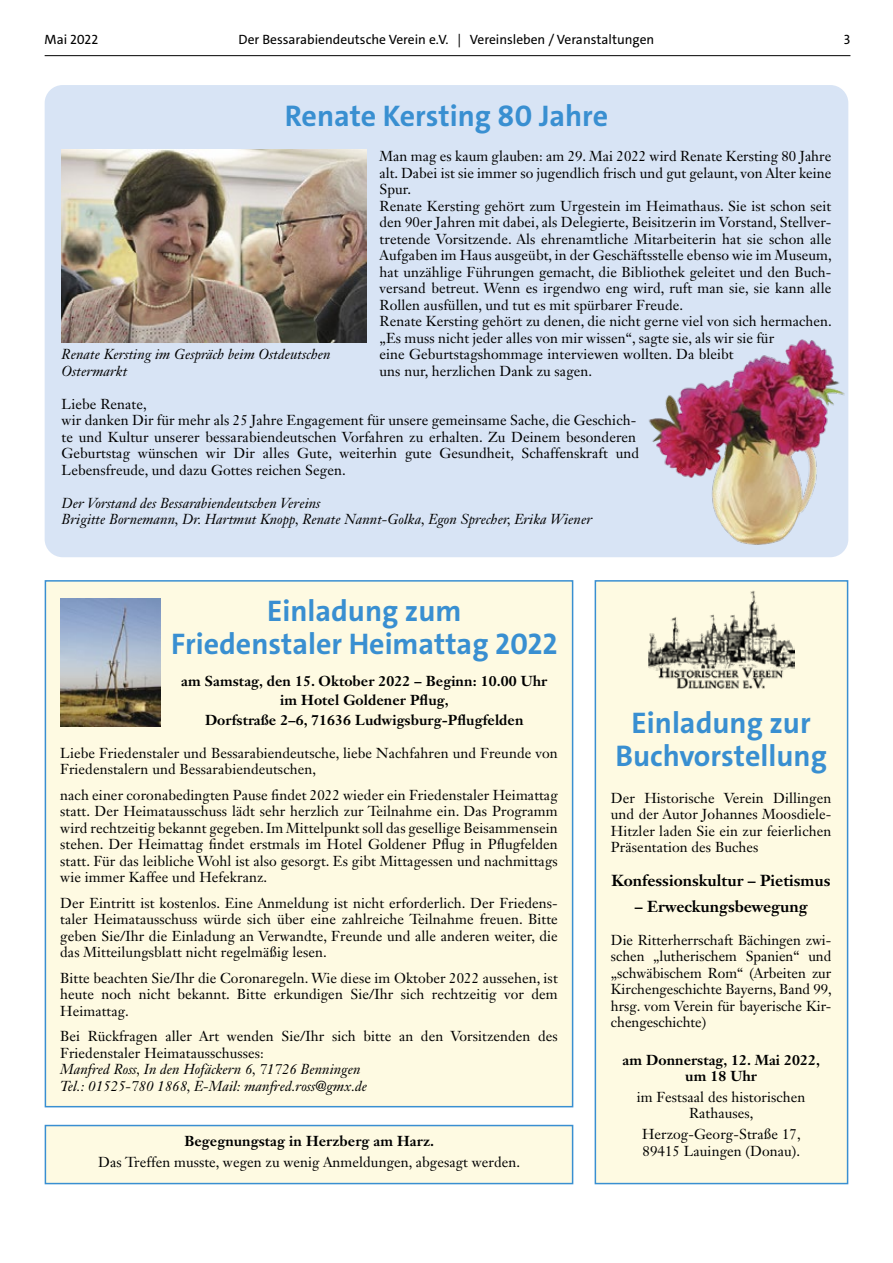
<style>
.page{position:relative;width:893px;height:1263px;background:#fff}
.page>*{position:absolute;margin:0;border:0;box-sizing:border-box;transform-origin:0 0}
.t1{font:700 30px/33px "The Sans";color:#398fd1;text-align:center}
.t2{font:700 15.75px "Janson Text LT Std";color:#000}
.t3{font:14.25px/16.5px "Janson Text LT Std";letter-spacing:.005em;color:#000}
.t4{font:italic 14.25px/16.5px "Janson Text LT Std";letter-spacing:.005em;color:#000}
.t5{font:700 14.25px/19.5px "Janson Text LT Std";letter-spacing:.005em;color:#000;text-align:center}
.t6{font:13.5px "The Sans";color:#000}
</style>
<div class="page">
<hr style="left:45px;top:55px;width:805px;height:1px;background:#000">
<div style="left:45px;top:85px;width:803px;height:472px;background:#d8e4f5;border-radius:18px"></div>
<img style="left:62px;top:150px;width:305px;height:193px">
<img style="left:648px;top:339px;width:200px;height:206px">
<div style="left:45px;top:581px;width:528px;height:526px;background:#fefae2"></div>
<div style="left:45px;top:580px;width:528px;height:527px;border:2px solid #398fd1"></div>
<div style="left:595px;top:581px;width:253px;height:602px;background:#fefae2"></div>
<div style="left:595px;top:580px;width:253px;height:604px;border:2px solid #398fd1"></div>
<div style="left:45px;top:1125px;width:528px;height:58px;background:#fefae2"></div>
<div style="left:45px;top:1125px;width:528px;height:59px;border:2px solid #398fd1"></div>
<img style="left:60px;top:598px;width:101px;height:128px">
<img style="left:648px;top:591px;width:147px;height:98px">
<p class="t6" style="left:45px;top:31px;width:55px">Mai 2022</p>
<p class="t6" style="left:239px;top:31px;width:417px">Der Bessarabiendeutsche Verein e.V. | Vereinsleben / Veranstaltungen</p>
<p class="t6" style="left:844px;top:31px;width:8px">3</p>
<h1 class="t1" style="left:285px;top:100px;width:325px">Renate Kersting 80 Jahre</h1>
<p class="t3" style="left:380px;top:148px;width:454px">Man mag es kaum glauben: am 29. Mai 2022 wird Renate Kersting 80 Jahre alt. Dabei ist sie immer so jugendlich frisch und gut gelaunt, von Alter keine Spur.<br>Renate Kersting gehört zum Urgestein im Heimathaus. Sie ist schon seit den 90er Jahren mit dabei, als Delegierte, Beisitzerin im Vorstand, Stellver&shy;tretende Vorsitzende. Als ehrenamtliche Mitarbeiterin hat sie schon alle Aufgaben im Haus ausgeübt, in der Geschäftsstelle ebenso wie im Museum, hat unzählige Führungen gemacht, die Bibliothek geleitet und den Buch&shy;versand betreut. Wenn es irgendwo eng wird, ruft man sie, sie kann alle Rollen ausfüllen, und tut es mit spürbarer Freude.<br>Renate Kersting gehört zu denen, die nicht gerne viel von sich hermachen. „Es muss nicht jeder alles von mir wissen“, sagte sie, als wir sie für<br>eine Geburtstagshommage interviewen wollten. Da bleibt<br>uns nur, herzlichen Dank zu sagen.</p>
<p class="t3" style="left:62px;top:395px;width:579px">Liebe Renate,<br>wir danken Dir für mehr als 25 Jahre Engagement für unsere gemeinsame Sache, die Geschich&shy;te und Kultur unserer bessarabiendeutschen Vorfahren zu erhalten. Zu Deinem besonderen Geburtstag wünschen wir Dir alles Gute, weiterhin gute Gesundheit, Schaffenskraft und Lebensfreude, und dazu Gottes reichen Segen.</p>
<p class="t4" style="left:62px;top:495px;width:532px">Der Vorstand des Bessarabiendeutschen Vereins<br>Brigitte Bornemann, Dr. Hartmut Knopp, Renate Nannt-Golka, Egon Sprecher, Erika Wiener</p>
<p class="t4" style="left:62px;top:346px;width:270px">Renate Kersting im Gespräch beim Ostdeutschen<br>Ostermarkt</p>
<h1 class="t1" style="left:171px;top:594px;width:388px">Einladung zum<br>Friedenstaler Heimattag 2022</h1>
<p class="t5" style="left:181px;top:671px;width:368px">am Samstag, den 15. Oktober 2022 – Beginn: 10.00 Uhr im Hotel Goldener Pflug,<br>Dorfstraße 2–6, 71636 Ludwigsburg-Pflugfelden</p>
<p class="t3" style="left:60px;top:745px;width:499px">Liebe Friedenstaler und Bessarabiendeutsche, liebe Nachfahren und Freunde von<br>Friedenstalern und Bessarabiendeutschen,</p>
<p class="t3" style="left:60px;top:787px;width:499px;text-align:justify">nach einer coronabedingten Pause findet 2022 wieder ein Friedenstaler Heimattag statt. Der Heimatausschuss lädt sehr herzlich zur Teilnahme ein. Das Programm wird rechtzeitig bekannt gegeben. Im Mittelpunkt soll das gesellige Beisammensein stehen. Der Heimattag findet erstmals im Hotel Goldener Pflug in Pflugfelden statt. Für das leibliche Wohl ist also gesorgt. Es gibt Mittagessen und nachmittags wie immer Kaffee und Hefekranz.</p>
<p class="t3" style="left:60px;top:895px;width:499px;text-align:justify">Der Eintritt ist kostenlos. Eine Anmeldung ist nicht erforderlich. Der Friedens&shy;taler Heimatausschuss würde sich über eine zahlreiche Teilnahme freuen. Bitte geben Sie/Ihr die Einladung an Verwandte, Freunde und alle anderen weiter, die das Mitteilungsblatt nicht regelmäßig lesen.</p>
<p class="t3" style="left:60px;top:970px;width:499px;text-align:justify">Bitte beachten Sie/Ihr die Coronaregeln. Wie diese im Oktober 2022 aussehen, ist heute noch nicht bekannt. Bitte erkundigen Sie/Ihr sich rechtzeitig vor dem Heimattag.</p>
<p class="t3" style="left:60px;top:1028px;width:499px">Bei Rückfragen aller Art wenden Sie/Ihr sich bitte an den Vorsitzenden des<br>Friedenstaler Heimatausschusses:</p>
<p class="t4" style="left:60px;top:1061px;width:308px">Manfred Ross, In den Hofäckern 6, 71726 Benningen<br>Tel.: 01525-780 1868, E-Mail: manfred.ross@gmx.de</p>
<p class="t5" style="left:184px;top:1131px;width:251px">Begegnungstag in Herzberg am Harz.</p>
<p class="t3" style="left:98px;top:1153px;width:424px">Das Treffen musste, wegen zu wenig Anmeldungen, abgesagt werden.</p>
<h1 class="t1" style="left:615px;top:706px;width:213px">Einladung zur<br>Buchvorstellung</h1>
<p class="t3" style="left:611px;top:789px;width:222px;text-align:justify">Der Historische Verein Dillingen und der Autor Johannes Moosdiele-Hitzler laden Sie ein zur feierlichen Präsentation des Buches</p>
<p class="t2" style="left:612px;top:871px;width:220px">Konfessionskultur – Pietismus</p>
<p class="t2" style="left:635px;top:896px;width:174px">– Erweckungsbewegung</p>
<p class="t3" style="left:611px;top:931px;width:222px;text-align:justify">Die Ritterherrschaft Bächingen zwi&shy;schen „lutherischem Spanien“ und „schwäbischem Rom“ (Arbeiten zur Kirchengeschichte Bayerns, Band 99, hrsg. vom Verein für bayerische Kir&shy;chengeschichte)</p>
<p class="t5" style="left:623px;top:1051px;width:199px;line-height:16.5px">am Donnerstag, 12. Mai 2022, um 18 Uhr</p>
<p class="t3" style="left:637px;top:1088px;width:170px;text-align:center">im Festsaal des historischen<br>Rathauses,</p>
<p class="t3" style="left:642px;top:1126px;width:160px">Herzog-Georg-Straße 17,<br>89415 Lauingen (Donau).</p>
</div>
